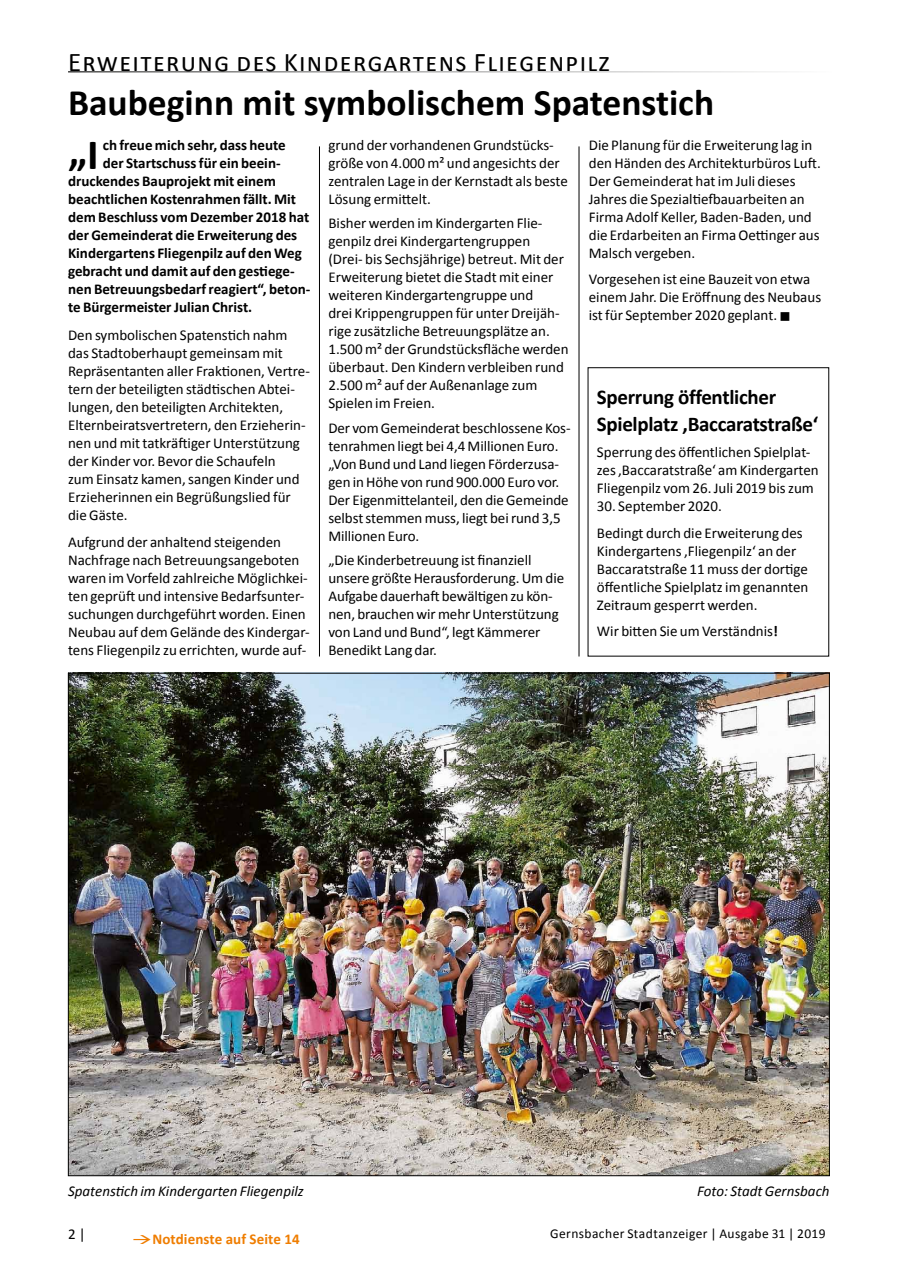
<style>
.page{position:relative;width:902px;height:1280px;background:#fff}
.page>*{position:absolute;margin:0;border:0;box-sizing:border-box;transform-origin:0 0}
.t1{font:700 43.35px "Calibri";color:#000}
.t2{font:700 37.5px "Calibri";color:#000}
.t3{font:27px "Calibri";letter-spacing:.05em;color:#000}
.t4{font:700 21px/27px "Calibri";letter-spacing:-.015em;color:#000}
.t5{font:15px/18px "Calibri";color:#000}
.t6{font:700 15px "Calibri";color:#000}
.t7{font:italic 15px "Calibri";color:#000}
.t8{font:700 15px "Calibri";letter-spacing:.005em;color:#ef7d00}
.t9{font:13.5px "Calibri";letter-spacing:.025em;color:#000}
.s1{font-weight:700}
</style>
<div class="page">
<hr style="left:578px;top:146px;width:1px;height:510px;background:#000">
<hr style="left:319px;top:146px;width:1px;height:510px;background:#000">
<img style="left:70px;top:675px;width:757px;height:499px">
<h3 class="t3" style="left:68px;top:45px;width:543px">Erweiterung des Kindergartens Fliegenpilz</h3>
<h2 class="t2" style="left:68px;top:78px;width:647px">Baubeginn mit symbolischem Spatenstich</h2>
<p class="t6" style="left:103px;top:135px;width:184px">ch freue mich sehr, dass heute</p>
<p class="t6" style="left:103px;top:153px;width:179px">der Startschuss für ein beein-</p>
<p class="t6" style="left:68px;top:171px;width:209px">druckendes Bauprojekt mit einem</p>
<p class="t6" style="left:68px;top:189px;width:229px">beachtlichen Kostenrahmen fällt. Mit</p>
<p class="t6" style="left:68px;top:207px;width:243px">dem Beschluss vom Dezember 2018 hat</p>
<p class="t6" style="left:68px;top:225px;width:231px">der Gemeinderat die Erweiterung des</p>
<p class="t6" style="left:68px;top:243px;width:235px">Kindergartens Fliegenpilz auf den Weg</p>
<p class="t6" style="left:68px;top:261px;width:228px">gebracht und damit auf den gestiege-</p>
<p class="t6" style="left:68px;top:279px;width:244px">nen Betreuungsbedarf reagiert“, beton-</p>
<p class="t6" style="left:68px;top:297px;width:186px">te Bürgermeister Julian Christ.</p>
<p class="t5" style="left:68px;top:326px;width:243px">Den symbolischen Spatenstich nahm das Stadtoberhaupt gemeinsam mit Repräsentanten aller Fraktionen, Vertre&shy;tern der beteiligten städtischen Abtei&shy;lungen, den beteiligten Architekten, Elternbeiratsvertretern, den Erzieherin&shy;nen und mit tatkräftiger Unterstützung der Kinder vor. Bevor die Schaufeln<br>zum Einsatz kamen, sangen Kinder und Erzieherinnen ein Begrüßungslied für die Gäste.</p>
<p class="t5" style="left:68px;top:533px;width:243px">Aufgrund der anhaltend steigenden Nachfrage nach Betreuungsangeboten waren im Vorfeld zahlreiche Möglichkei&shy;ten geprüft und intensive Bedarfsunter&shy;suchungen durchgeführt worden. Einen Neubau auf dem Gelände des Kindergar&shy;tens Fliegenpilz zu errichten, wurde auf-</p>
<p class="t5" style="left:588px;top:136px;width:233px">Die Planung für die Erweiterung lag in den Händen des Architekturbüros Luft.<br>Der Gemeinderat hat im Juli dieses Jahres die Spezialtiefbauarbeiten an Firma Adolf Keller, Baden-Baden, und die Erdarbeiten an Firma Oettinger aus Malsch vergeben.</p>
<p class="t5" style="left:588px;top:270px;width:234px">Vorgesehen ist eine Bauzeit von etwa einem Jahr. Die Eröffnung des Neubaus ist für September 2020 geplant. ■</p>
<p class="t5" style="left:328px;top:136px;width:241px">grund der vorhandenen Grundstücks&shy;größe von 4.000 m² und angesichts der zentralen Lage in der Kernstadt als beste Lösung ermittelt.</p>
<p class="t5" style="left:328px;top:214px;width:242px">Bisher werden im Kindergarten Flie&shy;genpilz drei Kindergartengruppen<br>(Drei- bis Sechsjährige) betreut. Mit der Erweiterung bietet die Stadt mit einer weiteren Kindergartengruppe und<br>drei Krippengruppen für unter Dreijäh&shy;rige zusätzliche Betreuungsplätze an.<br>1.500 m² der Grundstücksfläche werden überbaut. Den Kindern verbleiben rund 2.500 m² auf der Außenanlage zum Spielen im Freien.</p>
<p class="t5" style="left:328px;top:419px;width:244px">Der vom Gemeinderat beschlossene Kos&shy;tenrahmen liegt bei 4,4 Millionen Euro. „Von Bund und Land liegen Förderzusa&shy;gen in Höhe von rund 900.000 Euro vor.<br>Der Eigenmittelanteil, den die Gemeinde selbst stemmen muss, liegt bei rund 3,5<br>Millionen Euro.</p>
<p class="t5" style="left:328px;top:551px;width:237px">„Die Kinderbetreuung ist finanziell unsere größte Herausforderung. Um die Aufgabe dauerhaft bewältigen zu kön&shy;nen, brauchen wir mehr Unterstützung von Land und Bund“, legt Kämmerer Benedikt Lang dar.</p>
<h1 class="t1" style="left:69px;top:125px;width:32px">„I</h1>
<h3 class="t4" style="left:597px;top:383px;width:223px">Sperrung öffentlicher<br>Spielplatz ‚Baccaratstraße‘</h3>
<p class="t5" style="left:597px;top:443px;width:223px">Sperrung des öffentlichen Spielplat&shy;zes ‚Baccaratstraße‘ am Kindergarten<br>Fliegenpilz vom 26. Juli 2019 bis zum</p>
<p class="t5" style="left:597px;top:493px;width:207px;line-height:26.5px">30. September 2020.<br>Bedingt durch die Erweiterung des</p>
<p class="t5" style="left:597px;top:542px;width:213px">Kindergartens ‚Fliegenpilz‘ an der Baccaratstraße 11 muss der dortige öffentliche Spielplatz im genannten Zeitraum gesperrt werden.</p>
<p class="t5" style="left:597px;top:622px;width:182px">Wir bitten Sie um Verständnis<span class="s1">!</span></p>
<p class="t7" style="left:68px;top:1180px;width:237px">Spatenstich im Kindergarten Fliegenpilz</p>
<p class="t7" style="left:697px;top:1180px;width:134px">Foto: Stadt Gernsbach</p>
<p class="t5" style="left:68px;top:1225px;width:19px">2 |</p>
<p class="t9" style="left:550px;top:1225px;width:277px">Gernsbacher Stadtanzeiger | Ausgabe 31 | 2019</p>
<p class="t8" style="left:152px;top:1229px;width:149px">Notdienste auf Seite 14</p>
</div>
